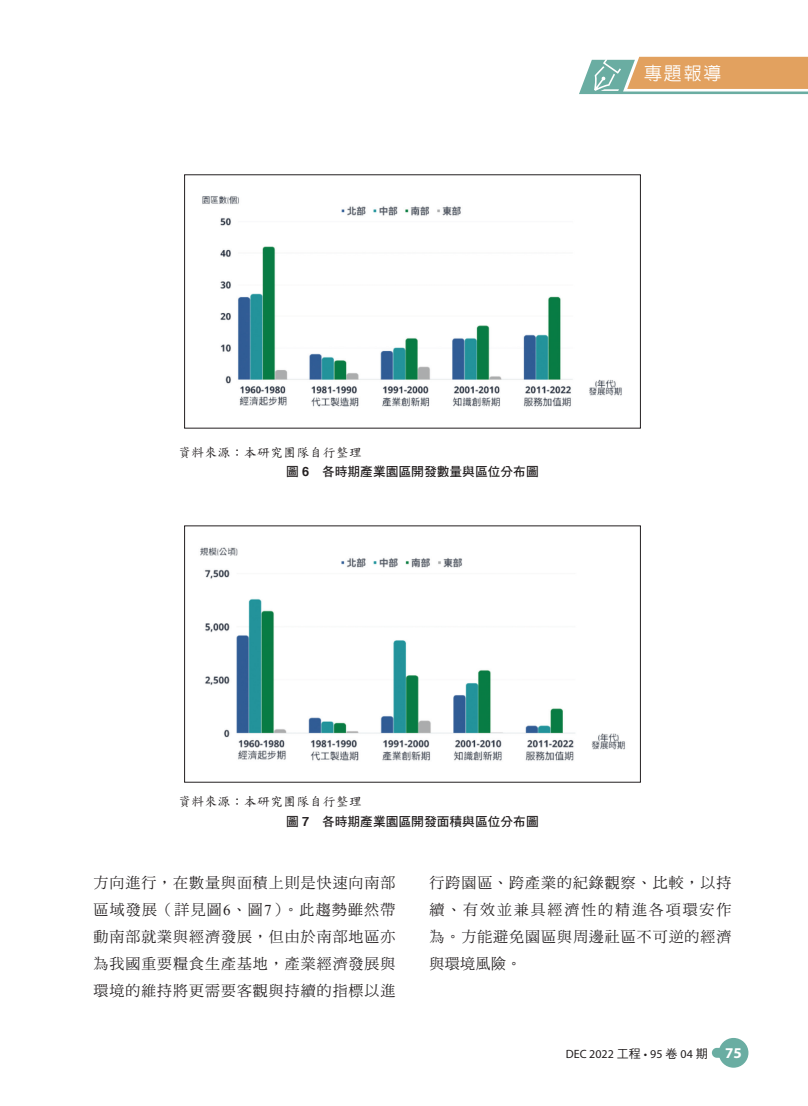
<style>
.page{position:relative;width:808px;height:1106px;background:#fff}
.page>*{position:absolute;margin:0;border:0;box-sizing:border-box;transform-origin:0 0}
.t1{font:500 18px "AR Hei B5";color:#fff}
.t2{font:15px/27px "DF Ming Std W5";letter-spacing:.065em;color:#231f20;text-align:justify}
.t3{font:12.9px "DF Biao Kai Shu Std W5";letter-spacing:.025em;color:#231f20}
.t4{font:12.75px "DF Hei Std W7";color:#231f20}
.t5{font:12px "Myriad Pro";color:#231f20}
.s1{font-family:"Helvetica";font-weight:700}
.s2{font-family:"Times New Roman"}
.s3{font-family:"DF Hei Std W5"}
.s4{font-weight:700;font-size:15px;color:#fff}
</style>
<div class="page">
<svg style="left:579px;top:57px;width:229px;height:37px;background:#ccb082"></svg>
<div style="left:719px;top:1037px;width:29px;height:30px;background:#6aada2;border-radius:50%"></div>
<div style="left:712px;top:1047px;width:26px;height:10px;background:#6aada2;border-radius:5px"></div>
<img style="left:202px;top:196px;width:420px;height:211px">
<div style="left:184px;top:174px;width:457px;height:254px;border:1px solid #231f20"></div>
<img style="left:200px;top:547px;width:425px;height:214px">
<div style="left:184px;top:525px;width:457px;height:257px;border:1px solid #231f20"></div>
<p class="t1" style="left:644px;top:64px;width:79px">專題報導</p>
<p class="t3" style="left:178px;top:445px;width:185px">資料來源：本研究團隊自行整理</p>
<p class="t4" style="left:286px;top:464px;width:254px">圖 <span class="s1">6</span>　各時期產業園區開發數量與區位分布圖</p>
<p class="t3" style="left:178px;top:794px;width:185px">資料來源：本研究團隊自行整理</p>
<p class="t4" style="left:286px;top:814px;width:254px">圖 <span class="s1">7</span>　各時期產業園區開發面積與區位分布圖</p>
<p class="t2" style="left:94px;top:869px;width:303px">方向進行，在數量與面積上則是快速向南部區域發展（詳見圖<span class="s2">6</span>、圖<span class="s2">7</span>）。此趨勢雖然帶動南部就業與經濟發展，但由於南部地區亦為我國重要糧食生產基地，產業經濟發展與環境的維持將更需要客觀與持續的指標以進</p>
<p class="t2" style="left:429px;top:869px;width:303px">行跨園區、跨產業的紀錄觀察、比較，以持續、有效並兼具經濟性的精進各項環安作為。方能避免園區與周邊社區不可逆的經濟與環境風險。</p>
<p class="t5" style="left:566px;top:1046px;width:177px">DEC 2022 <span class="s3">工程</span> • 95 <span class="s3">卷</span> 04 <span class="s3">期</span> <span class="s4">75</span></p>
</div>
